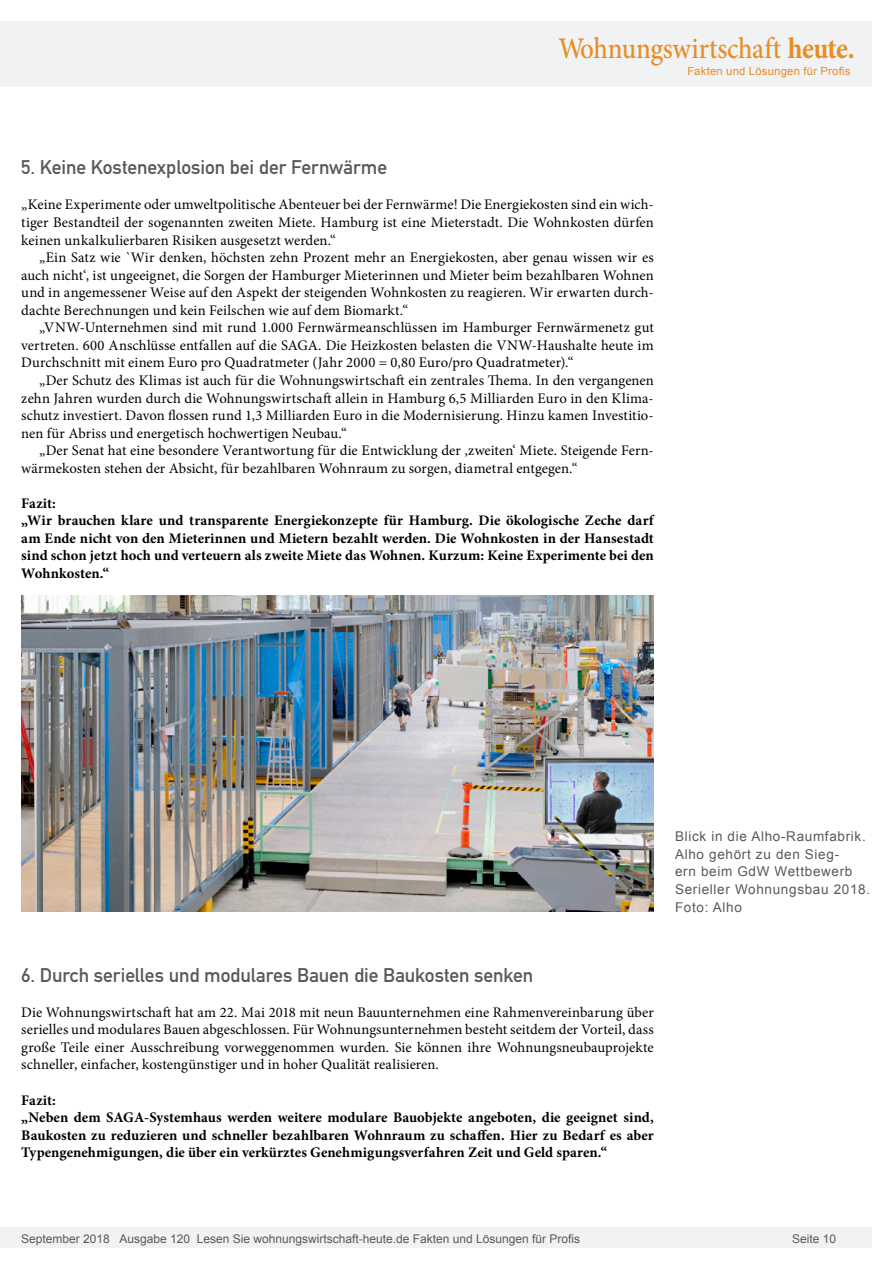
<style>
.page{position:relative;width:893px;height:1263px;background:#fff}
.page>*{position:absolute;margin:0;border:0;box-sizing:border-box;transform-origin:0 0}
.t1{font:500 30px "Minion Pro";letter-spacing:-.01em;color:#e88c24;scale:.9 1}
.Überschrift_Grau{font:19.5px "DIN Mittelschrift";letter-spacing:-.005em;color:#595959}
.Fliesstext{font:14.7px/17.5px "Minion Pro";letter-spacing:.005em;color:#000;text-align:justify}
.Fließtext_erste_Zeil{font:14.7px/17.5px "Minion Pro";letter-spacing:.005em;color:#000;text-align:justify}
.Fließtext_erste_Zeil-2{font:700 14.7px/17.5px "Minion Pro";letter-spacing:.005em;color:#000;text-align:justify}
.AUTOR{font:700 14.7px "Minion Pro";color:#000}
.Bildunterschrift{font:13.5px/17.5px "Arial";letter-spacing:.05em;color:#595959}
.t2{font:12px "Arial";color:#595959}
.t3{font:11.25px "Arial";letter-spacing:.025em;color:#e88c24}
.s1{font-weight:700}
</style>
<div class="page">
<div style="left:0;top:1227px;width:872px;height:20px;background:#f1f2f3"></div>
<div style="left:0;top:21px;width:872px;height:66px;background:#f1f2f3"></div>
<img style="left:21px;top:595px;width:633px;height:316px">
<h1 class="t1" style="left:558px;top:28px;width:331px">Wohnungswirtschaft <span class="s1">heute.</span></h1>
<p class="t3" style="left:687px;top:63px;width:165px">Fakten und Lösungen für Profis</p>
<p class="Überschrift_Grau" style="left:21px;top:156px;width:367px">5. Keine Kostenexplosion bei der Fernwärme</p>
<p class="Fließtext_erste_Zeil" style="left:21px;top:196px;width:634px">„Keine Experimente oder umweltpolitische Abenteuer bei der Fernwärme! Die Energiekosten sind ein wich&shy;tiger Bestandteil der sogenannten zweiten Miete. Hamburg ist eine Mieterstadt. Die Wohnkosten dürfen keinen unkalkulierbaren Risiken ausgesetzt werden.“</p>
<p class="Fliesstext" style="left:21px;top:249px;width:634px;text-indent:18px">„Ein Satz wie `Wir denken, höchsten zehn Prozent mehr an Energiekosten, aber genau wissen wir es auch nicht‘, ist ungeeignet, die Sorgen der Hamburger Mieterinnen und Mieter beim bezahlbaren Wohnen und in angemessener Weise auf den Aspekt der steigenden Wohnkosten zu reagieren. Wir erwarten durch&shy;dachte Berechnungen und kein Feilschen wie auf dem Biomarkt.“</p>
<p class="Fliesstext" style="left:21px;top:319px;width:634px;text-indent:18px">„VNW-Unternehmen sind mit rund 1.000 Fernwärmeanschlüssen im Hamburger Fernwärmenetz gut vertreten. 600 Anschlüsse entfallen auf die SAGA. Die Heizkosten belasten die VNW-Haushalte heute im Durchschnitt mit einem Euro pro Quadratmeter (Jahr 2000 = 0,80 Euro/pro Quadratmeter).“</p>
<p class="Fliesstext" style="left:21px;top:372px;width:634px;text-indent:18px">„Der Schutz des Klimas ist auch für die Wohnungswirtschaft ein zentrales Thema. In den vergangenen zehn Jahren wurden durch die Wohnungswirtschaft allein in Hamburg 6,5 Milliarden Euro in den Klima&shy;schutz investiert. Davon flossen rund 1,3 Milliarden Euro in die Modernisierung. Hinzu kamen Investitio&shy;nen für Abriss und energetisch hochwertigen Neubau.“</p>
<p class="Fliesstext" style="left:21px;top:442px;width:634px;text-indent:18px">„Der Senat hat eine besondere Verantwortung für die Entwicklung der ‚zweiten‘ Miete. Steigende Fern&shy;wärmekosten stehen der Absicht, für bezahlbaren Wohnraum zu sorgen, diametral entgegen.“</p>
<p class="AUTOR" style="left:21px;top:493px;width:36px">Fazit:</p>
<p class="Fließtext_erste_Zeil-2" style="left:21px;top:512px;width:634px">„Wir brauchen klare und transparente Energiekonzepte für Hamburg. Die ökologische Zeche darf am Ende nicht von den Mieterinnen und Mietern bezahlt werden. Die Wohnkosten in der Hansestadt sind schon jetzt hoch und verteuern als zweite Miete das Wohnen. Kurzum: Keine Experimente bei den Wohnkosten.“</p>
<p class="Bildunterschrift" style="left:675px;top:828px;width:197px">Blick in die Alho-Raumfabrik.<br>Alho gehört zu den Sieg-<br>ern beim GdW Wettbewerb<br>Serieller Wohnungsbau 2018.<br>Foto: Alho</p>
<p class="Überschrift_Grau" style="left:21px;top:963px;width:514px">6. Durch serielles und modulares Bauen die Baukosten senken</p>
<p class="Fließtext_erste_Zeil" style="left:21px;top:1003px;width:634px">Die Wohnungswirtschaft hat am 22. Mai 2018 mit neun Bauunternehmen eine Rahmenvereinbarung über serielles und modulares Bauen abgeschlossen. Für Wohnungsunternehmen besteht seitdem der Vorteil, dass große Teile einer Ausschreibung vorweggenommen wurden. Sie können ihre Wohnungsneubauprojekte schneller, einfacher, kostengünstiger und in hoher Qualität realisieren.</p>
<p class="AUTOR" style="left:21px;top:1089px;width:36px">Fazit:</p>
<p class="Fließtext_erste_Zeil-2" style="left:21px;top:1108px;width:634px">„Neben dem SAGA-Systemhaus werden weitere modulare Bauobjekte angeboten, die geeignet sind, Baukosten zu reduzieren und schneller bezahlbaren Wohnraum zu schaffen. Hier zu Bedarf es aber Typengenehmigungen, die über ein verkürztes Genehmigungsverfahren Zeit und Geld sparen.“</p>
<p class="t2" style="left:21px;top:1230px;width:560px">September 2018 Ausgabe 120 Lesen Sie wohnungswirtschaft-heute.de Fakten und Lösungen für Profis</p>
<p class="t2" style="left:792px;top:1231px;width:46px">Seite 10</p>
</div>
